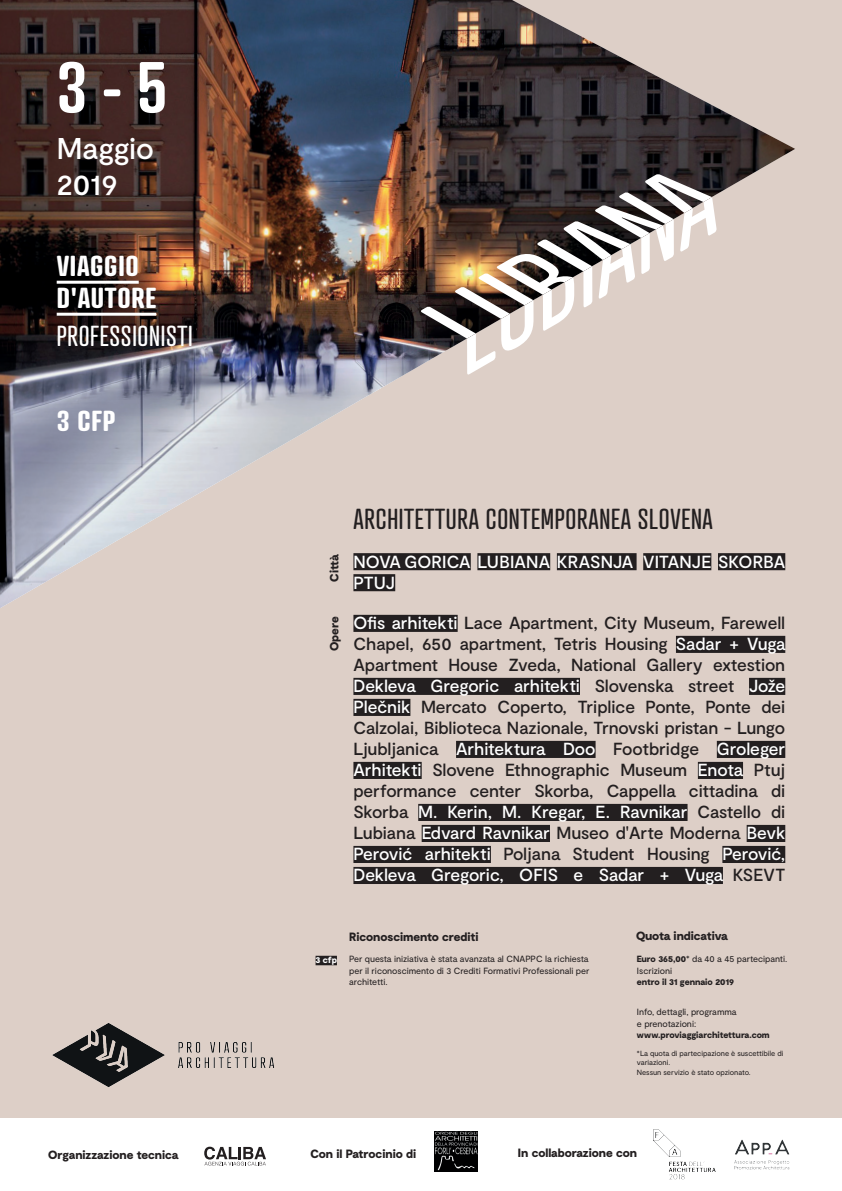
<style>
.page{position:relative;width:842px;height:1191px;background:#fff}
.page>*{position:absolute;margin:0;border:0;box-sizing:border-box;transform-origin:0 0}
.t1{font:600 70px "Atrament";color:#fff}
.t2{font:500 30px/36px "Moderat";color:#fff}
.t3{font:28px "Atrament";letter-spacing:.025em;color:#231f20}
.t4{font:700 28px/32px "Atrament";letter-spacing:.025em;color:#fff}
.t5{font:28px "Atrament";letter-spacing:.025em;color:#fff}
.t6{font:500 17.5px/21px "Moderat";letter-spacing:-.005em;color:#231f20;text-align:justify}
.t7{font:500 17.5px/21px "Moderat";letter-spacing:.005em;color:#fff}
.t8{font:900 12px "Moderat";color:#231f20}
.t9{font:9px/11.5px "Moderat";letter-spacing:-.005em;color:#231f20}
.t10{font:900 9px "Moderat";letter-spacing:-.01em;color:#231f20}
.t11{font:900 9px "Moderat";color:#fff}
.t12{font:7.5px/9.5px "Moderat";letter-spacing:-.005em;color:#231f20}
.s1{color:#fff}
.s2{font-weight:900}
</style>
<div class="page">
<div style="left:0;top:0;width:842px;height:1117px;background:#ddcfc7"></div>
<img style="left:0;top:0;width:795px;height:608px">
<div style="left:353px;top:553px;width:118px;height:17px;background:#231f20"></div>
<div style="left:477px;top:553px;width:73px;height:17px;background:#231f20"></div>
<div style="left:557px;top:553px;width:80px;height:17px;background:#231f20"></div>
<div style="left:643px;top:553px;width:68px;height:17px;background:#231f20"></div>
<div style="left:718px;top:553px;width:67px;height:17px;background:#231f20"></div>
<div style="left:353px;top:574px;width:42px;height:17px;background:#231f20"></div>
<div style="left:353px;top:615px;width:105px;height:17px;background:#231f20"></div>
<div style="left:676px;top:636px;width:109px;height:17px;background:#231f20"></div>
<div style="left:353px;top:678px;width:227px;height:17px;background:#231f20"></div>
<div style="left:749px;top:678px;width:36px;height:17px;background:#231f20"></div>
<div style="left:353px;top:699px;width:57px;height:17px;background:#231f20"></div>
<div style="left:456px;top:741px;width:140px;height:17px;background:#231f20"></div>
<div style="left:717px;top:741px;width:68px;height:17px;background:#231f20"></div>
<div style="left:353px;top:762px;width:69px;height:17px;background:#231f20"></div>
<div style="left:698px;top:762px;width:45px;height:17px;background:#231f20"></div>
<div style="left:418px;top:804px;width:269px;height:17px;background:#231f20"></div>
<div style="left:422px;top:825px;width:128px;height:17px;background:#231f20"></div>
<div style="left:747px;top:825px;width:38px;height:17px;background:#231f20"></div>
<div style="left:353px;top:846px;width:138px;height:17px;background:#231f20"></div>
<div style="left:722px;top:846px;width:63px;height:17px;background:#231f20"></div>
<div style="left:353px;top:867px;width:370px;height:17px;background:#231f20"></div>
<hr style="left:57px;top:281px;width:82px;height:3px;background:#fff">
<hr style="left:57px;top:313px;width:99px;height:3px;background:#fff">
<img style="left:52px;top:1023px;width:222px;height:64px">
<svg style="left:204px;top:1146px;width:62px;height:19px"></svg>
<img style="left:434px;top:1131px;width:43px;height:40px">
<img style="left:759px;top:1166px;width:30px;height:3px">
<div style="left:316px;top:955px;width:21px;height:10px;background:#231f20"></div>
<svg style="left:420px;top:174px;width:297px;height:201px"></svg>
<h1 class="t1" style="left:57px;top:43px;width:112px">3 - 5</h1>
<h2 class="t2" style="left:57px;top:131px;width:99px">Maggio<br>2019</h2>
<h3 class="t4" style="left:57px;top:249px;width:101px">VIAGGIO<br>D'AUTORE</h3>
<h3 class="t5" style="left:57px;top:319px;width:138px">PROFESSIONISTI</h3>
<h3 class="t4" style="left:57px;top:405px;width:60px">3 CFP</h3>
<p class="t8" style="left:48px;top:1147px;width:132px">Organizzazione tecnica</p>
<p class="t8" style="left:327px;top:582px;width:29px;rotate:-90deg">Città</p>
<p class="t8" style="left:327px;top:651px;width:36px;rotate:-90deg">Opere</p>
<h3 class="t3" style="left:353px;top:502px;width:361px">ARCHITETTURA CONTEMPORANEA SLOVENA</h3>
<p class="t7" style="left:353px;top:551px;width:433px">NOVA GORICA LUBIANA KRASNJA VITANJE SKORBA<br>PTUJ</p>
<p class="t6" style="left:353px;top:613px;width:433px"><span class="s1">Ofis arhitekti</span> Lace Apartment, City Museum, Farewell Chapel, 650 apartment, Tetris Housing <span class="s1">Sadar + Vuga </span>Apartment House Zveda, National Gallery extestion <span class="s1">Dekleva Gregoric arhitekti</span> Slovenska street <span class="s1">Jože Plečnik</span> Mercato Coperto, Triplice Ponte, Ponte dei Calzolai, Biblioteca Nazionale, Trnovski pristan - Lungo Ljubljanica <span class="s1">Arhitektura Doo</span> Footbridge <span class="s1">Groleger Arhitekti</span> Slovene Ethnographic Museum <span class="s1">Enota</span> Ptuj performance center Skorba, Cappella cittadina di Skorba <span class="s1">M. Kerin, M. Kregar, E. Ravnikar</span> Castello di Lubiana <span class="s1">Edvard Ravnikar</span> Museo d'Arte Moderna <span class="s1">Bevk Perović arhitekti</span> Poljana Student Housing <span class="s1">Perović, Dekleva Gregoric, OFIS e Sadar + Vuga</span> KSEVT</p>
<p class="t11" style="left:316px;top:954px;width:23px">3 cfp</p>
<p class="t8" style="left:349px;top:929px;width:131px">Riconoscimento crediti</p>
<p class="t9" style="left:349px;top:953px;width:242px;text-align:justify">Per questa iniziativa è stata avanzata al CNAPPC la richiesta per il riconoscimento di 3 Crediti Formativi Professionali per architetti.</p>
<p class="t8" style="left:636px;top:928px;width:93px">Quota indicativa</p>
<p class="t9" style="left:637px;top:953px;width:152px"><span class="s2">Euro 365,00</span>* da 40 a 45 partecipanti.<br>Iscrizioni</p>
<p class="t10" style="left:637px;top:976px;width:99px">entro il 31 gennaio 2019</p>
<p class="t9" style="left:637px;top:1006px;width:101px">Info, dettagli, programma e prenotazioni:</p>
<p class="t10" style="left:637px;top:1029px;width:134px">www.proviaggiarchitettura.com</p>
<p class="t12" style="left:637px;top:1048px;width:148px">*La quota di partecipazione è suscettibile di variazioni.<br>Nessun servizio è stato opzionato.</p>
<p class="t8" style="left:310px;top:1146px;width:107px">Con il Patrocinio di</p>
<p class="t8" style="left:518px;top:1145px;width:121px">In collaborazione con</p>
</div>
